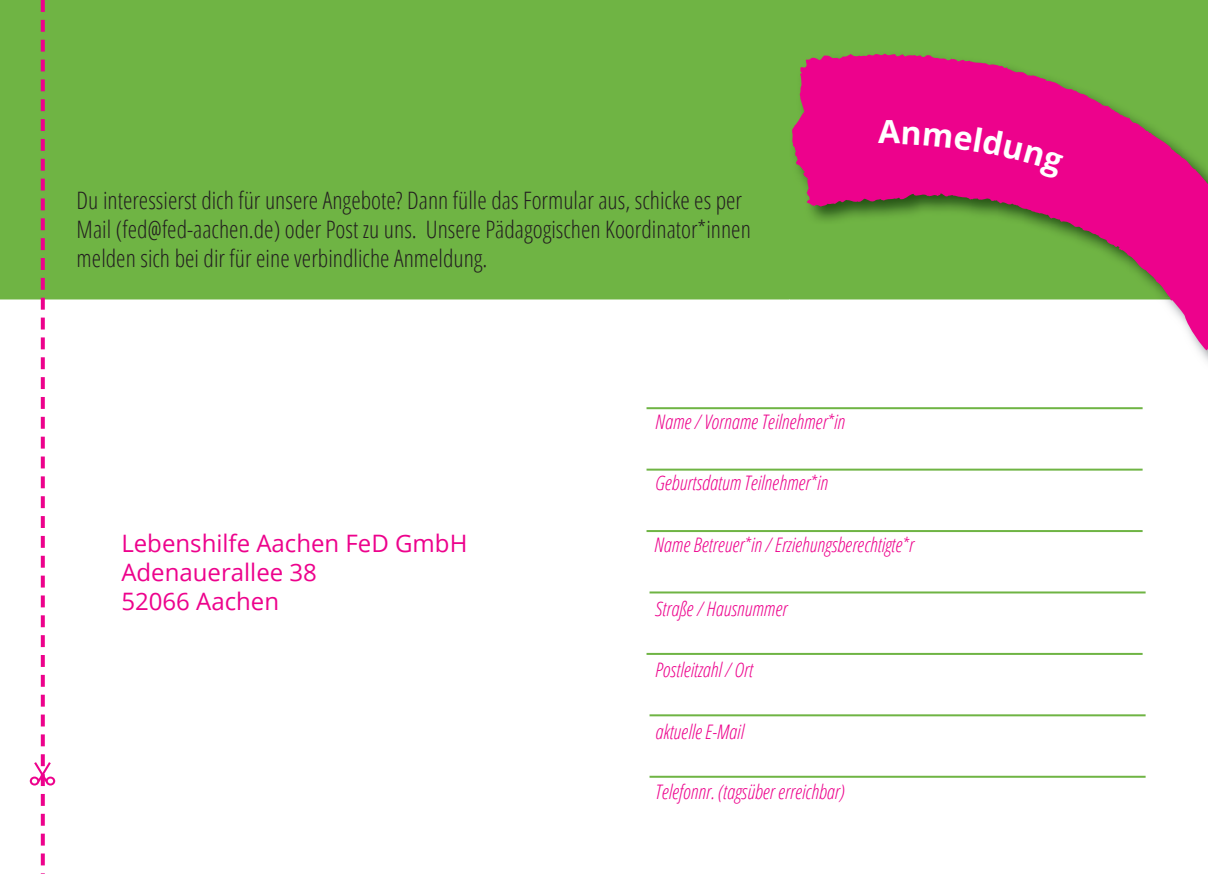
<style>
.page{position:relative;width:1208px;height:874px;background:#fff}
.page>*{position:absolute;margin:0;border:0;box-sizing:border-box;transform-origin:0 0}
.t1{font:700 32px "Open Sans";color:#fff}
.t2{font:300 condensed 24px/28.8px "Open Sans";color:#231f20}
.t3{font:24px/28.8px "Open Sans";color:#ed028c}
.t4{font:italic 300 condensed 20px "Open Sans";color:#ed028c}
</style>
<div class="page">
<hr style="left:646px;top:468px;width:496px;height:2px;background:#6fb444">
<hr style="left:646px;top:529px;width:496px;height:2px;background:#6fb444">
<hr style="left:649px;top:591px;width:496px;height:2px;background:#6fb444">
<hr style="left:646px;top:652px;width:496px;height:2px;background:#6fb444">
<hr style="left:649px;top:714px;width:496px;height:2px;background:#6fb444">
<hr style="left:649px;top:775px;width:496px;height:2px;background:#6fb444">
<hr style="left:646px;top:407px;width:496px;height:2px;background:#6fb444">
<div style="left:0;top:0;width:1208px;height:299px;background:#6fb444"></div>
<svg style="left:791px;top:52px;width:417px;height:301px"></svg>
<svg style="left:30px;top:0;width:25px;height:866px"></svg>
<div style="left:902px;top:126px;width:161px;height:54px;background:#ed028c"></div>
<p class="t2" style="left:77px;top:185px;width:676px">Du interessierst dich für unsere Angebote? Dann fülle das Formular aus, schicke es per<br>Mail (fed@fed-aachen.de) oder Post zu uns. Unsere Pädagogischen Koordinator*innen melden sich bei dir für eine verbindliche Anmeldung.</p>
<h1 class="t1" style="left:878px;top:109px;width:24px">A</h1>
<p class="t4" style="left:655px;top:408px;width:191px">Name / Vorname Teilnehmer*in</p>
<p class="t4" style="left:655px;top:469px;width:174px">Geburtsdatum Teilnehmer*in</p>
<p class="t3" style="left:121px;top:528px;width:347px">Lebenshilfe Aachen FeD GmbH<br>Adenauerallee 38<br>52066 Aachen</p>
<p class="t4" style="left:654px;top:531px;width:261px">Name Betreuer*in / Erziehungsberechtigte*r</p>
<p class="t4" style="left:655px;top:595px;width:133px">Straße / Hausnummer</p>
<p class="t4" style="left:655px;top:655px;width:99px">Postleitzahl / Ort</p>
<p class="t4" style="left:655px;top:718px;width:90px">aktuelle E-Mail</p>
<p class="t4" style="left:655px;top:778px;width:191px">Telefonnr. (tagsüber erreichbar)</p>
</div>
